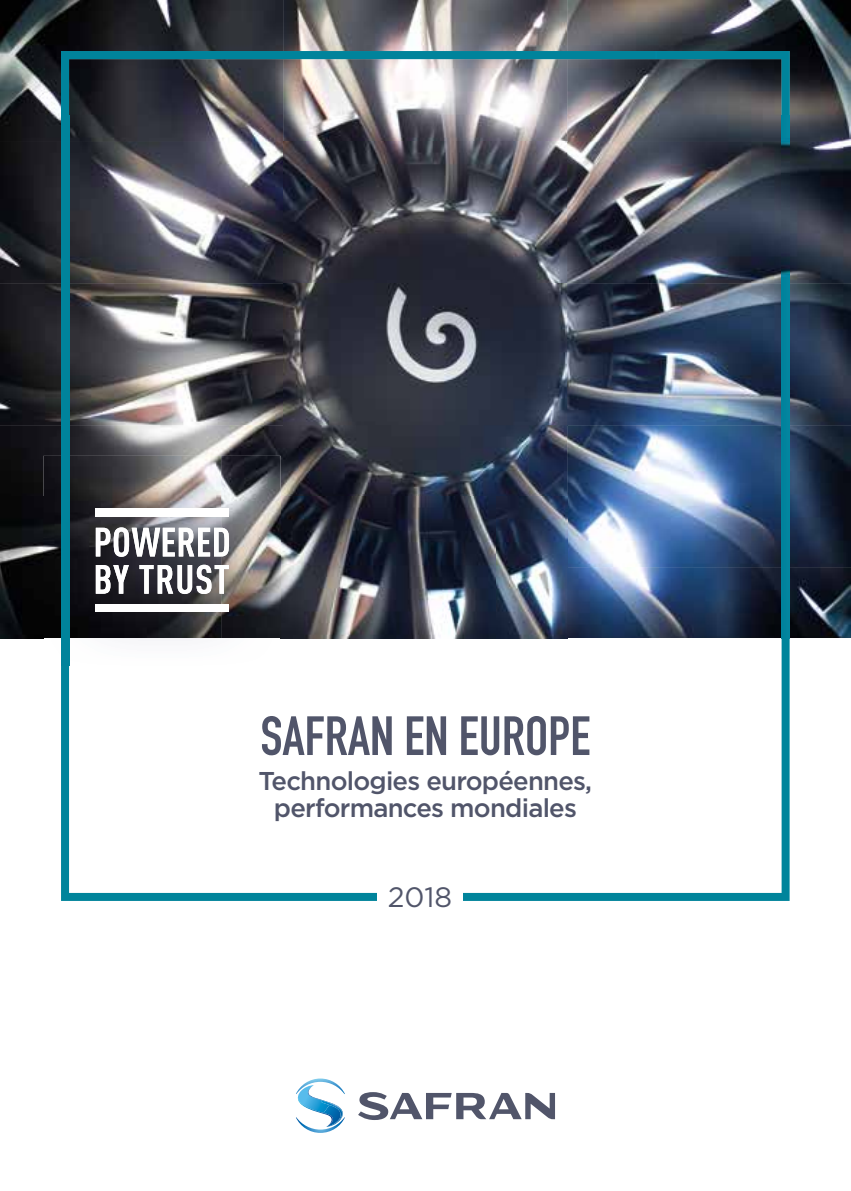
<style>
.page{position:relative;width:851px;height:1191px;background:#fff}
.page>*{position:absolute;margin:0;border:0;box-sizing:border-box;transform-origin:0 0}
.t1{font:700 54.4px "DIN Condensed";color:#51556a}
.t2{font:28px "Gotham";color:#51556a}
.t3{font:500 25.8px/27.2px "Gotham";letter-spacing:-.03em;color:#51556a;text-align:center}
</style>
<div class="page">
<svg style="left:61px;top:638px;width:728px;height:263px"></svg>
<svg style="left:358px;top:1092px;width:197px;height:28px"></svg>
<svg style="left:296px;top:1078px;width:49px;height:54px"></svg>
<img style="left:43px;top:496px;width:237px;height:169px">
<img style="left:61px;top:496px;width:8px;height:169px">
<svg style="left:96px;top:527px;width:133px;height:30px"></svg>
<svg style="left:96px;top:589px;width:17px;height:5px"></svg>
<div style="left:377px;top:879px;width:85px;height:31px;background:#fff"></div>
<img style="left:0;top:0;width:850px;height:425px">
<img style="left:0;top:425px;width:567px;height:71px">
<img style="left:567px;top:425px;width:283px;height:213px">
<img style="left:0;top:496px;width:43px;height:142px">
<img style="left:280px;top:496px;width:287px;height:142px">
<img style="left:61px;top:51px;width:728px;height:65px">
<img style="left:781px;top:116px;width:8px;height:522px">
<img style="left:100px;top:531px;width:124px;height:58px">
<img style="left:96px;top:528px;width:14px;height:28px">
<img style="left:114px;top:527px;width:15px;height:30px">
<img style="left:132px;top:528px;width:28px;height:28px">
<img style="left:163px;top:528px;width:12px;height:28px">
<img style="left:179px;top:528px;width:15px;height:28px">
<img style="left:198px;top:528px;width:12px;height:28px">
<img style="left:214px;top:528px;width:15px;height:28px">
<img style="left:96px;top:565px;width:14px;height:28px">
<svg style="left:153px;top:565px;width:62px;height:29px"></svg>
<img style="left:113px;top:565px;width:16px;height:29px">
<img style="left:139px;top:565px;width:14px;height:29px">
<img style="left:158px;top:565px;width:15px;height:29px">
<img style="left:177px;top:565px;width:15px;height:29px">
<img style="left:196px;top:565px;width:15px;height:29px">
<img style="left:215px;top:565px;width:14px;height:29px">
<img style="left:95px;top:509px;width:133px;height:7px">
<img style="left:95px;top:604px;width:133px;height:8px">
<h1 class="t1" style="left:260px;top:704px;width:331px">SAFRAN EN EUROPE</h1>
<p class="t3" style="left:258px;top:767px;width:335px">Technologies européennes, performances mondiales</p>
<p class="t2" style="left:388px;top:881px;width:66px">2018</p>
</div>
